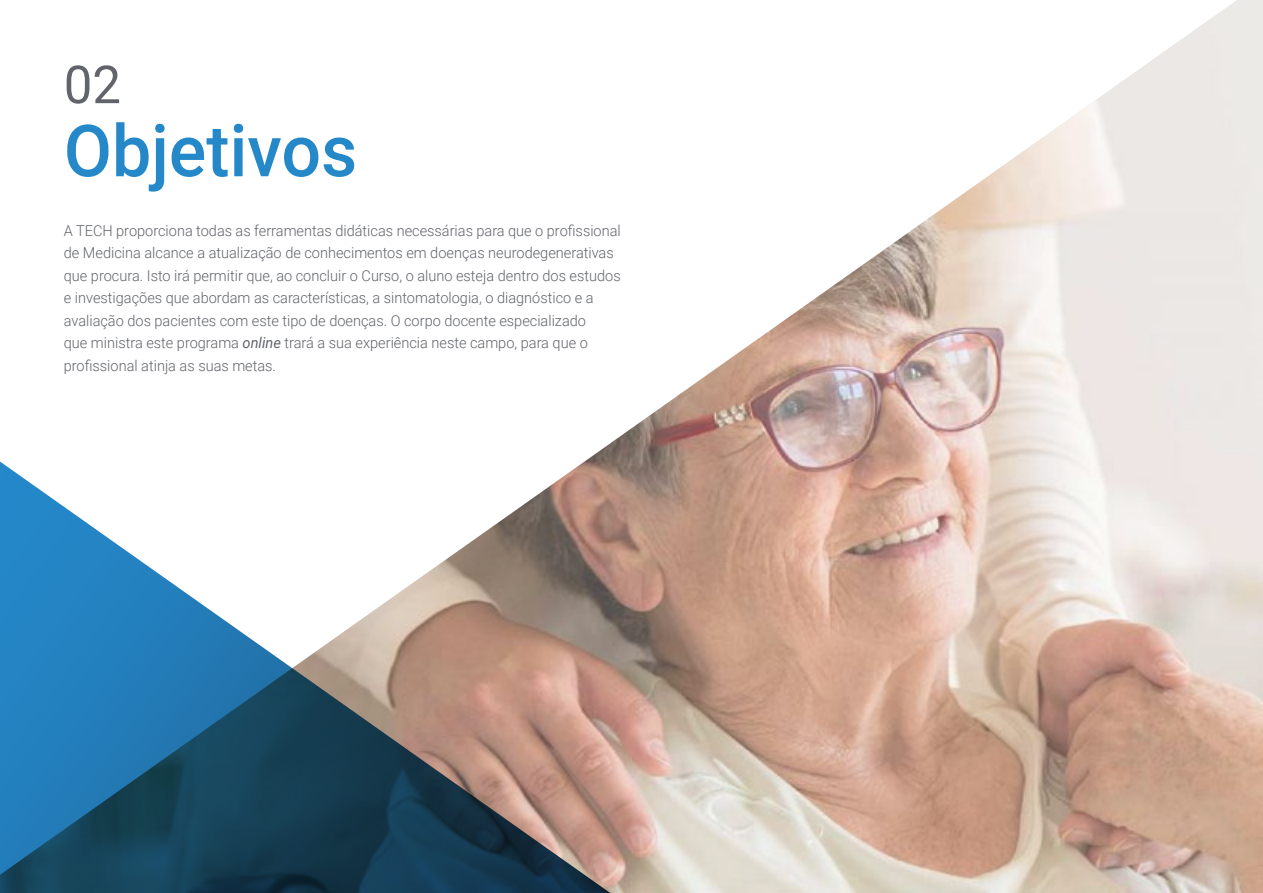
<style>
.page{position:relative;width:1263px;height:893px;background:#fff}
.page>*{position:absolute;margin:0;border:0;box-sizing:border-box;transform-origin:0 0}
.t1{font:500 72px "Roboto";color:#2488c9}
.t2{font:52.5px "Roboto";color:#61646a}
.t3{font:300 15px/22.5px "Roboto";color:#61646a}
.s1{font-weight:400;font-style:italic}
</style>
<div class="page">
<img style="left:606px;top:0;width:657px;height:893px">
<svg style="left:0;top:446px;width:640px;height:447px"></svg>
<h2 class="t2" style="left:64px;top:48px;width:59px">02</h2>
<h1 class="t1" style="left:64px;top:100px;width:295px">Objetivos</h1>
<p class="t3" style="left:64px;top:218px;width:558px">A TECH proporciona todas as ferramentas didáticas necessárias para que o profissional de Medicina alcance a atualização de conhecimentos em doenças neurodegenerativas que procura. Isto irá permitir que, ao concluir o Curso, o aluno esteja dentro dos estudos e investigações que abordam as características, a sintomatologia, o diagnóstico e a avaliação dos pacientes com este tipo de doenças. O corpo docente especializado<br>que ministra este programa <span class="s1">online</span> trará a sua experiência neste campo, para que o profissional atinja as suas metas.</p>
</div>
